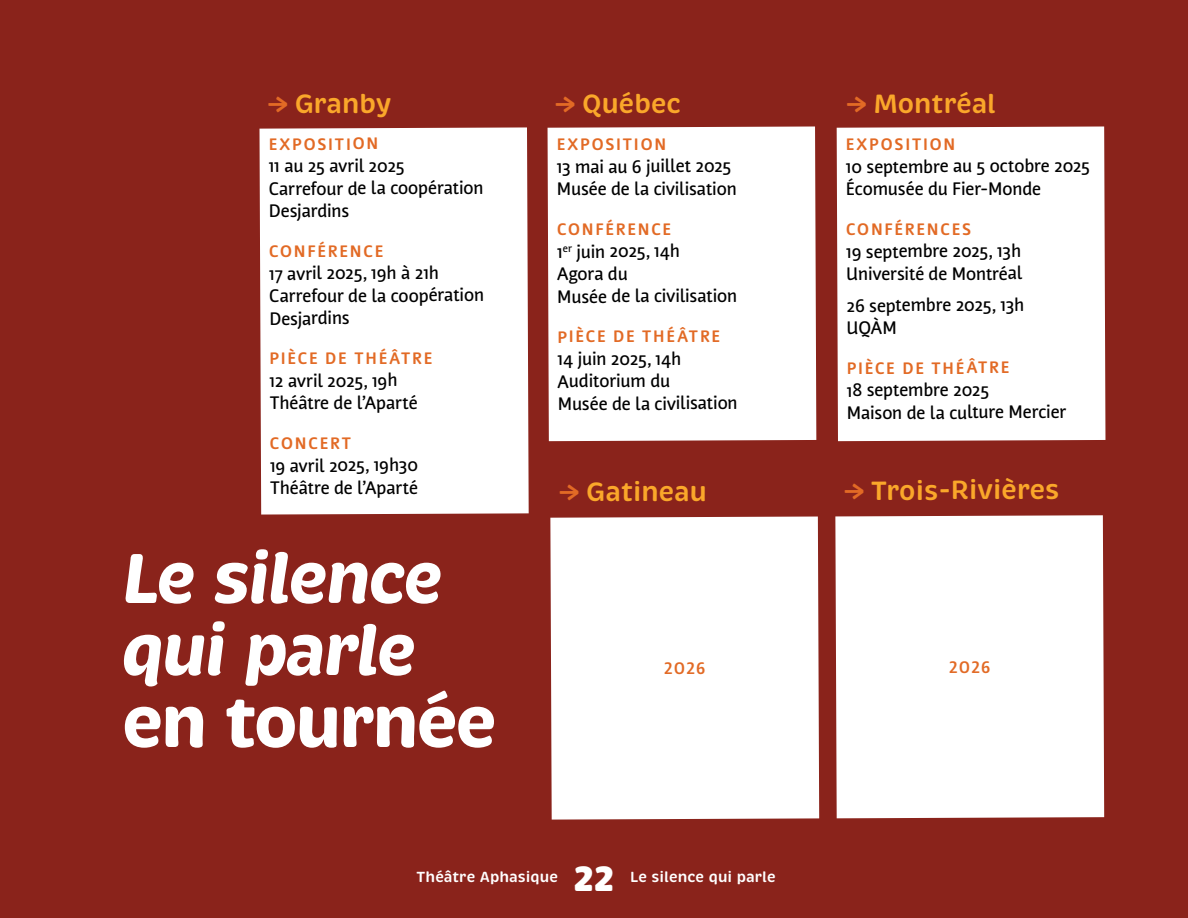
<style>
.page{position:relative;width:1188px;height:918px;background:#8a231b}
.page>*{position:absolute;margin:0;border:0;box-sizing:border-box;transform-origin:0 0}
.t1{font:italic 700 72px/72px "Brevia";letter-spacing:-.05em;color:#fff}
.t2{font:700 72px "Brevia";letter-spacing:-.035em;color:#fff}
.t3{font:900 36px "Brevia";color:#fff}
.t4{font:600 27px "Brevia";letter-spacing:-.005em;color:#faa72a}
.t5{font:500 18px/22.5px "Nuvo Pro";letter-spacing:-.015em;color:#000}
.t6{font:700 16.5px "Nuvo Pro";letter-spacing:.1em;color:#e26a25}
.t7{font:600 15px "Brevia";color:#fff}
.s1{font-weight:700;color:#e26a25}
</style>
<div class="page">
<div style="left:835px;top:515px;width:269px;height:303px;background:#fff"></div>
<div style="left:550px;top:517px;width:269px;height:303px;background:#fff"></div>
<div style="left:260px;top:127px;width:269px;height:388px;background:#fff"></div>
<div style="left:548px;top:126px;width:268px;height:315px;background:#fff"></div>
<div style="left:837px;top:126px;width:268px;height:315px;background:#fff"></div>
<h3 class="t4" style="left:268px;top:87px;width:125px"><span class="s1">→</span> Granby</h3>
<h3 class="t4" style="left:555px;top:87px;width:128px"><span class="s1">→</span> Québec</h3>
<h3 class="t4" style="left:846px;top:87px;width:152px"><span class="s1">→</span> Montréal</h3>
<p class="t6" style="left:269px;top:133px;width:111px">EXPOSITION</p>
<p class="t5" style="left:269px;top:154px;width:217px">11 au 25 avril 2025<br>Carrefour de la coopération<br>Desjardins</p>
<p class="t6" style="left:269px;top:241px;width:116px">CONFÉRENCE</p>
<p class="t5" style="left:269px;top:261px;width:217px">17 avril 2025, 19h à 21h<br>Carrefour de la coopération<br>Desjardins</p>
<p class="t6" style="left:270px;top:348px;width:164px">PIÈCE DE THÉÂTRE</p>
<p class="t5" style="left:270px;top:369px;width:150px">12 avril 2025, 19h<br>Théâtre de l’Aparté</p>
<p class="t6" style="left:270px;top:433px;width:83px">CONCERT</p>
<p class="t5" style="left:270px;top:454px;width:150px">19 avril 2025, 19h30<br>Théâtre de l’Aparté</p>
<h1 class="t1" style="left:122px;top:543px;width:323px">Le silence qui parle</h1>
<h1 class="t2" style="left:122px;top:677px;width:377px">en tournée</h1>
<p class="t6" style="left:557px;top:134px;width:111px">EXPOSITION</p>
<p class="t5" style="left:557px;top:155px;width:182px">13 mai au 6 juillet 2025<br>Musée de la civilisation</p>
<p class="t6" style="left:557px;top:219px;width:116px">CONFÉRENCE</p>
<p class="t5" style="left:557px;top:240px;width:182px">1<sup>er</sup> juin 2025, 14h<br>Agora du<br>Musée de la civilisation</p>
<p class="t6" style="left:558px;top:326px;width:164px">PIÈCE DE THÉÂTRE</p>
<p class="t5" style="left:558px;top:347px;width:182px">14 juin 2025, 14h<br>Auditorium du<br>Musée de la civilisation</p>
<p class="t6" style="left:846px;top:134px;width:111px">EXPOSITION</p>
<p class="t5" style="left:846px;top:154px;width:246px">10 septembre au 5 octobre 2025<br>Écomusée du Fier-Monde</p>
<p class="t6" style="left:846px;top:219px;width:127px">CONFÉRENCES</p>
<p class="t5" style="left:846px;top:239px;width:178px">19 septembre 2025, 13h<br>Université de Montréal</p>
<p class="t5" style="left:846px;top:293px;width:180px">26 septembre 2025, 13h<br>UQÀM</p>
<p class="t6" style="left:847px;top:357px;width:164px">PIÈCE DE THÉÂTRE</p>
<p class="t5" style="left:847px;top:379px;width:221px">18 septembre 2025<br>Maison de la culture Mercier</p>
<h3 class="t4" style="left:559px;top:475px;width:149px"><span class="s1">→</span> Gatineau</h3>
<h3 class="t4" style="left:844px;top:473px;width:217px"><span class="s1">→</span> Trois-Rivières</h3>
<p class="t6" style="left:664px;top:658px;width:43px">2026</p>
<p class="t6" style="left:949px;top:657px;width:43px">2026</p>
<p class="t7" style="left:417px;top:868px;width:143px">Théâtre Aphasique</p>
<h2 class="t3" style="left:574px;top:856px;width:42px">22</h2>
<p class="t7" style="left:630px;top:868px;width:147px">Le silence qui parle</p>
</div>
